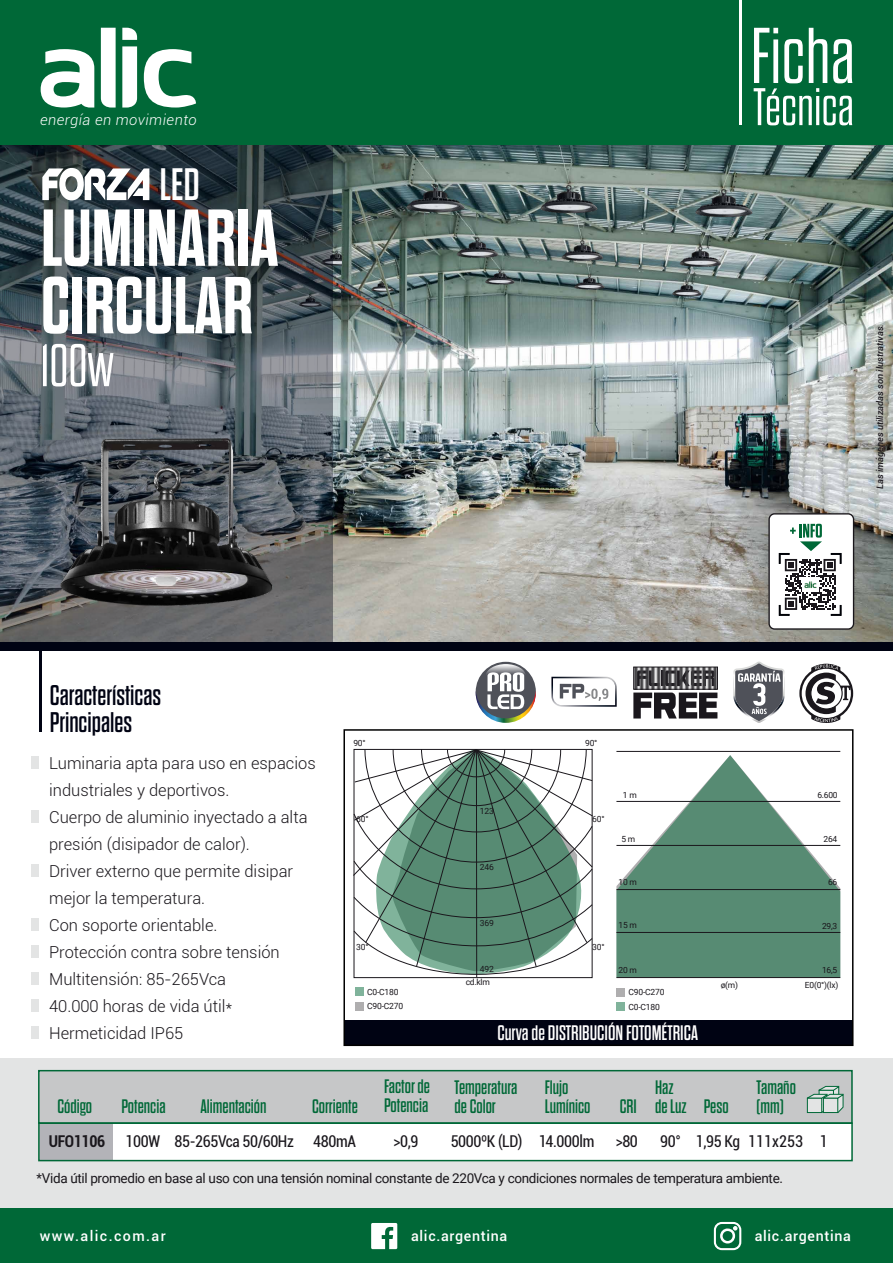
<style>
.page{position:relative;width:893px;height:1263px;background:#fff}
.page>*{position:absolute;margin:0;border:0;box-sizing:border-box;transform-origin:0 0}
.t1{font:700 80.55px/67.5px "Dharma Gothic E";color:#fff}
.t2{font:300 78.9px "Dharma Gothic E";color:#fff}
.t3{font:300 60px "Dharma Gothic E";color:#fff}
.t4{font:300 52.8px "Dharma Gothic E";color:#fff}
.t5{font:45.3px "Dharma Gothic E";color:#fff}
.t6{font:28.35px/27px "Dharma Gothic E";color:#000313}
.t7{font:21px "Dharma Gothic E";color:#fff}
.t8{font:19.5px/19.2px "Dharma Gothic E";color:#006837}
.t9{font:300 16.5px/27px "Roboto";color:#1a171c}
.t10{font:condensed 16.35px "Roboto";letter-spacing:-.025em;color:#1a171c;scale:.95 1}
.t11{font:condensed 16.35px "Roboto";color:#1a171c;scale:.95 1}
.t12{font:700 condensed 16.35px "Roboto";letter-spacing:-.025em;color:#1a171c;scale:.95 1}
.t13{font:italic 300 14.7px "Roboto";letter-spacing:.035em;color:#fff}
.t14{font:500 14.25px "Roboto";letter-spacing:.05em;color:#fff}
.t15{font:500 14.25px "Roboto";letter-spacing:.1em;color:#fff}
.t16{font:13.5px "Roboto";letter-spacing:-.025em;color:#1a171c;scale:.95 1}
.t17{font:italic 500 9px "Roboto";color:#1a171c}
.t18{font:8.55px/13.4px "Roboto";letter-spacing:-.025em;color:#1a171c}
.t19{font:8.4px "Roboto";letter-spacing:-.025em;color:#1a171c}
</style>
<div class="page">
<img style="left:333px;top:145px;width:560px;height:497px">
<img style="left:693px;top:186px;width:62px;height:33px">
<img style="left:539px;top:183px;width:61px;height:33px">
<img style="left:405px;top:181px;width:61px;height:33px">
<img style="left:456px;top:236px;width:43px;height:23px">
<img style="left:484px;top:268px;width:32px;height:17px">
<img style="left:574px;top:274px;width:31px;height:17px">
<img style="left:671px;top:280px;width:32px;height:17px">
<img style="left:561px;top:239px;width:43px;height:24px">
<img style="left:678px;top:245px;width:44px;height:23px">
<img style="left:370px;top:279px;width:15px;height:13px">
<svg style="left:385px;top:279px;width:9px;height:13px"></svg>
<img style="left:333px;top:249px;width:9px;height:18px">
<svg style="left:0;top:145px;width:333px;height:497px;background:#4b555b"></svg>
<div style="left:0;top:1058px;width:893px;height:157px;background:#e3e4e4"></div>
<div style="left:39px;top:1123px;width:813px;height:37px;background:#fff"></div>
<div style="left:40px;top:1123px;width:73px;height:37px;background:#b3b3b8"></div>
<div style="left:38px;top:1070px;width:815px;height:54px;background:#c6c7c8;border:2px solid #006837"></div>
<svg style="left:807px;top:1085px;width:37px;height:28px"></svg>
<div style="left:823px;top:1098px;width:15px;height:15px;background:#e3e4e4;border:1px solid #006837"></div>
<div style="left:38px;top:1122px;width:815px;height:39px;border:2px solid #006837"></div>
<div style="left:0;top:1209px;width:893px;height:54px;background:#006837"></div>
<svg style="left:371px;top:1223px;width:26px;height:26px"></svg>
<div style="left:714px;top:1222px;width:27px;height:28px;border:2px solid #fff;border-radius:7px"></div>
<div style="left:720px;top:1228px;width:15px;height:15px;border:3px solid #fff;border-radius:50%"></div>
<svg style="left:733px;top:1226px;width:4px;height:4px"></svg>
<hr style="left:40px;top:647px;width:2px;height:85px;background:#000313">
<div style="left:0;top:642px;width:893px;height:9px;background:#000313"></div>
<div style="left:769px;top:514px;width:84px;height:115px;background:#fff;border-radius:5px"></div>
<div style="left:768px;top:513px;width:86px;height:117px;border:1px solid #1a171c;border-radius:5px"></div>
<svg style="left:779px;top:524px;width:63px;height:92px"></svg>
<div style="left:31px;top:756px;width:8px;height:13px;background:#e3e4e4"></div>
<div style="left:31px;top:810px;width:8px;height:12px;background:#e3e4e4"></div>
<div style="left:31px;top:864px;width:8px;height:12px;background:#e3e4e4"></div>
<div style="left:31px;top:918px;width:8px;height:12px;background:#e3e4e4"></div>
<div style="left:31px;top:945px;width:8px;height:13px;background:#e3e4e4"></div>
<div style="left:31px;top:973px;width:8px;height:12px;background:#e3e4e4"></div>
<div style="left:31px;top:1000px;width:8px;height:12px;background:#e3e4e4"></div>
<div style="left:31px;top:1027px;width:8px;height:12px;background:#e3e4e4"></div>
<div style="left:0;top:0;width:893px;height:145px;background:#006837"></div>
<svg style="left:41px;top:49px;width:53px;height:59px"></svg>
<svg style="left:122px;top:28px;width:15px;height:12px"></svg>
<svg style="left:122px;top:46px;width:15px;height:62px"></svg>
<svg style="left:101px;top:28px;width:15px;height:80px"></svg>
<svg style="left:144px;top:49px;width:52px;height:59px"></svg>
<hr style="left:740px;top:0;width:2px;height:125px;background:#fff">
<svg style="left:42px;top:168px;width:107px;height:32px"></svg>
<svg style="left:616px;top:755px;width:224px;height:222px;fill:#578b73"></svg>
<hr style="left:616px;top:751px;width:224px;height:1px;background:#1a171c">
<hr style="left:616px;top:845px;width:224px;height:1px;background:#1a171c">
<hr style="left:616px;top:932px;width:224px;height:1px;background:#1a171c">
<hr style="left:616px;top:889px;width:224px;height:1px;background:#1a171c">
<hr style="left:616px;top:801px;width:224px;height:1px;background:#1a171c">
<hr style="left:616px;top:977px;width:224px;height:1px;background:#1a171c">
<div style="left:616px;top:1002px;width:9px;height:9px;background:#80b39b"></div>
<div style="left:616px;top:988px;width:9px;height:8px;background:#afaeaf"></div>
<div style="left:355px;top:1002px;width:9px;height:8px;background:#afaeaf"></div>
<div style="left:355px;top:987px;width:9px;height:9px;background:#80b39b"></div>
<svg style="left:353px;top:748px;width:240px;height:227px"></svg>
<hr style="left:476px;top:749px;width:1px;height:228px;background:#1a171c">
<div style="left:344px;top:1020px;width:509px;height:25px;background:#000313"></div>
<div style="left:343px;top:729px;width:510px;height:317px;border:2px solid #000"></div>
<svg style="left:476px;top:664px;width:60px;height:59px"></svg>
<svg style="left:551px;top:677px;width:66px;height:30px"></svg>
<svg style="left:733px;top:661px;width:52px;height:62px"></svg>
<svg style="left:800px;top:668px;width:52px;height:51px"></svg>
<div style="left:799px;top:666px;width:54px;height:54px;border:2px solid #1a171c;border-radius:50%"></div>
<svg style="left:805px;top:664px;width:45px;height:59px"></svg>
<svg style="left:633px;top:692px;width:84px;height:26px"></svg>
<img style="left:633px;top:667px;width:83px;height:22px">
<div style="left:634px;top:667px;width:84px;height:22px;border:1px solid #1a171c"></div>
<img style="left:61px;top:438px;width:212px;height:167px">
<p class="t13" style="left:40px;top:109px;width:158px">energía en movimiento</p>
<h3 class="t5" style="left:160px;top:162px;width:42px">LED</h3>
<h1 class="t1" style="left:41px;top:206px;width:239px">LUMINARIA<br>CIRCULAR</h1>
<h3 class="t3" style="left:40px;top:336px;width:75px">100w</h3>
<h2 class="t2" style="left:750px;top:17px;width:106px">Ficha</h2>
<h3 class="t4" style="left:753px;top:81px;width:102px">Técnica</h3>
<p class="t17" style="left:874px;top:489px;width:166px;rotate:-90deg">Las imágenes utilizadas son ilustrativas.</p>
<h3 class="t6" style="left:50px;top:682px;width:113px">Características<br>Principales</h3>
<p class="t9" style="left:49px;top:749px;width:268px">Luminaria apta para uso en espacios industriales y deportivos.<br>Cuerpo de aluminio inyectado a alta presión (disipador de calor).<br>Driver externo que permite disipar mejor la temperatura.<br>Con soporte orientable.<br>Protección contra sobre tensión<br>Multitensión: 85-265Vca<br>40.000 horas de vida útil*<br>Hermeticidad IP65</p>
<p class="t18" style="left:353px;top:736px;width:14px">90°</p>
<p class="t18" style="left:356px;top:812px;width:14px">60°</p>
<p class="t18" style="left:356px;top:940px;width:14px">30°</p>
<p class="t18" style="left:367px;top:985px;width:33px">C0-C180</p>
<p class="t18" style="left:367px;top:999px;width:37px">C90-C270</p>
<p class="t18" style="left:480px;top:804px;width:15px">123</p>
<p class="t18" style="left:480px;top:859px;width:15px">246</p>
<p class="t18" style="left:480px;top:916px;width:15px">369</p>
<p class="t18" style="left:466px;top:962px;width:30px;text-indent:14px">492 cd.klm</p>
<p class="t18" style="left:585px;top:736px;width:14px">90°</p>
<p class="t18" style="left:592px;top:812px;width:14px">60°</p>
<p class="t19" style="left:623px;top:789px;width:15px">1 m</p>
<p class="t19" style="left:817px;top:789px;width:22px">6.600</p>
<p class="t19" style="left:622px;top:833px;width:15px">5 m</p>
<p class="t19" style="left:823px;top:833px;width:15px">264</p>
<p class="t18" style="left:592px;top:940px;width:14px">30°</p>
<p class="t19" style="left:618px;top:876px;width:20px">10 m</p>
<p class="t19" style="left:618px;top:919px;width:20px">15 m</p>
<p class="t19" style="left:618px;top:964px;width:20px">20 m</p>
<p class="t18" style="left:629px;top:985px;width:37px">C90-C270</p>
<p class="t18" style="left:629px;top:1000px;width:33px">C0-C180</p>
<p class="t19" style="left:828px;top:876px;width:11px">66</p>
<p class="t19" style="left:822px;top:920px;width:17px">29,3</p>
<p class="t19" style="left:822px;top:964px;width:17px">16,5</p>
<p class="t19" style="left:721px;top:979px;width:19px">ø(m)</p>
<p class="t19" style="left:805px;top:979px;width:35px">E0(0°)(lx)</p>
<p class="t7" style="left:497px;top:1022px;width:202px">Curva de DISTRIBUCIÓN FOTOMÉTRICA</p>
<p class="t8" style="left:57px;top:1096px;width:36px">Código</p>
<p class="t8" style="left:121px;top:1096px;width:46px">Potencia</p>
<p class="t8" style="left:200px;top:1097px;width:68px">Alimentación</p>
<p class="t8" style="left:312px;top:1097px;width:47px">Corriente</p>
<p class="t8" style="left:384px;top:1077px;width:48px">Factor de<br>Potencia</p>
<p class="t8" style="left:455px;top:1078px;width:64px">Temperatura de Color</p>
<p class="t8" style="left:545px;top:1078px;width:47px">Flujo<br>Lumínico</p>
<p class="t8" style="left:620px;top:1078px;width:68px;text-indent:35px">Haz<br>CRI de Luz</p>
<p class="t8" style="left:756px;top:1078px;width:41px">Tamaño</p>
<p class="t8" style="left:704px;top:1097px;width:26px">Peso</p>
<p class="t8" style="left:756px;top:1097px;width:29px">(mm)</p>
<p class="t12" style="left:49px;top:1130px;width:61px">UFO1106</p>
<p class="t10" style="left:126px;top:1130px;width:244px">100W 85-265Vca 50/60Hz 480mA</p>
<p class="t10" style="left:393px;top:1130px;width:28px">&gt;0,9</p>
<p class="t10" style="left:451px;top:1130px;width:153px">5000ºK (LD) 14.000lm</p>
<p class="t10" style="left:616px;top:1130px;width:25px">&gt;80</p>
<p class="t11" style="left:696px;top:1130px;width:140px">1,95 Kg 111x253 1</p>
<p class="t10" style="left:660px;top:1130px;width:23px">90°</p>
<p class="t16" style="left:37px;top:1169px;width:787px">*Vida útil promedio en base al uso con una tensión nominal constante de 220Vca y condiciones normales de temperatura ambiente.</p>
<p class="t15" style="left:40px;top:1226px;width:127px">www.alic.com.ar</p>
<p class="t14" style="left:411px;top:1226px;width:98px">alic.argentina</p>
<p class="t14" style="left:755px;top:1226px;width:98px">alic.argentina</p>
</div>
